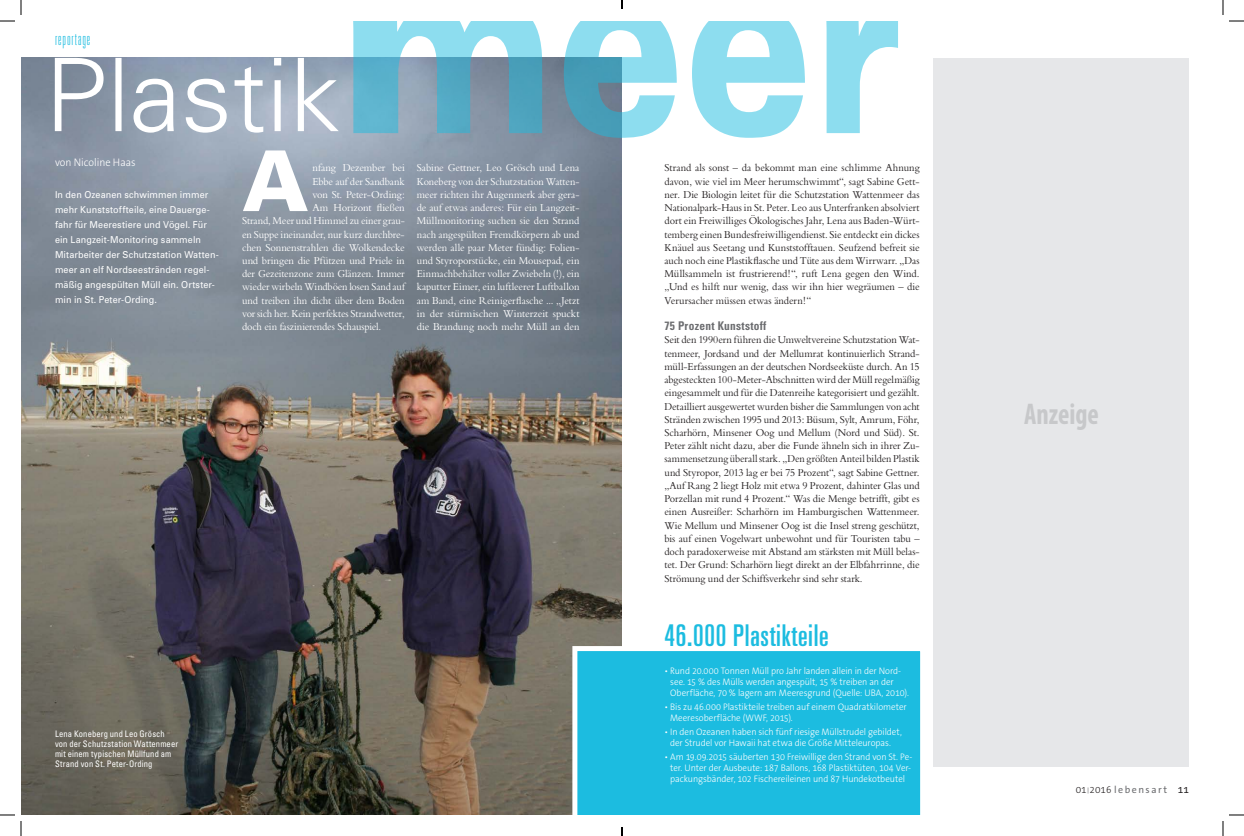
<style>
.page{position:relative;width:1244px;height:836px;background:#fff}
.page>*{position:absolute;margin:0;border:0;box-sizing:border-box;transform-origin:0 0}
._01_Fließ_oEinzug{font:900 83.9px "Univers";color:#fff;scale:.95 1}
._06_ZÜ_Condensed{font:ultra-condensed 30px "Univers";letter-spacing:.025em;color:#1cbce0;scale:.95 1}
.t1{font:700 condensed 30px "Myriad Pro";color:#c7c8ca;scale:.9 1}
._06_ZÜ_Condensed-2{font:100 ultra-condensed 18px "Univers";letter-spacing:.05em;color:#1cbce0}
._06_ZÜ_Condensed-3{font:700 condensed 12px "Univers";letter-spacing:.025em;color:#6c6d70;scale:.95 1}
._01_Fließ_oEinzug-2{font:11px/13.2px "Bembo";letter-spacing:-.005em;color:#231f20;text-align:justify;scale:.95 1}
._01_Fließ_oEinzug-3{font:11px/13.2px "Bembo";letter-spacing:-.015em;color:#fff;text-align:justify;scale:.95 1}
._01_Fließ_oEinzug-4{font:11px "Bembo";letter-spacing:-.015em;color:#fff}
._01_Fließ_oEinzug-5{font:11px "Bembo";letter-spacing:-.015em;color:#fff;scale:.96 1}
._01_Fließ_oEinzug-6{font:11px "Bembo";letter-spacing:-.015em;color:#fff;scale:.94 1}
._09_Autor{font:300 11px "The Sans Expo";color:#fff;scale:.95 1}
.t2{font:10px "The Sans Expo";letter-spacing:.15em;color:#6c6d70}
.Infokasten_Fließtext{font:300 9.5px/11px "The Sans Expo";letter-spacing:-.01em;color:#fff;scale:.95 1}
._00_Einleitung{font:9.5px/15px "Univers";letter-spacing:.01em;color:#fff;scale:.95 1}
.Info_neagtiv{font:condensed 9px/10px "Univers";letter-spacing:.015em;color:#fff;scale:.95 1}
.s1{font-weight:300;color:#231f20}
.s2{font-weight:300;font-size:6px}
.s3{color:#231f20}
</style>
<div class="page">
<img style="left:21px;top:58px;width:601px;height:757px">
<svg style="left:55px;top:58px;width:284px;height:75px"></svg>
<svg style="left:353px;top:21px;width:545px;height:117px"></svg>
<svg style="left:570px;top:643px;width:351px;height:172px;background:#2abfe0"></svg>
<div style="left:934px;top:58px;width:255px;height:709px;background:#e6e7e9"></div>
<svg style="left:0;top:0;width:22px;height:22px"></svg>
<svg style="left:0;top:814px;width:22px;height:22px"></svg>
<svg style="left:1222px;top:0;width:22px;height:22px"></svg>
<svg style="left:1222px;top:814px;width:22px;height:22px"></svg>
<svg style="left:621px;top:0;width:2px;height:9px"></svg>
<svg style="left:621px;top:827px;width:2px;height:9px"></svg>
<p class="_06_ZÜ_Condensed-2" style="left:55px;top:29px;width:37px">reportage</p>
<p class="_09_Autor" style="left:55px;top:157px;width:86px">von Nicoline Haas</p>
<p class="_00_Einleitung" style="left:55px;top:187px;width:174px">In den Ozeanen schwimmen immer mehr Kunststoffteile, eine Dauerge&shy;fahr für Meerestiere und Vögel. Für ein Langzeit-Monitoring sammeln Mitarbeiter der Schutzstation Watten&shy;meer an elf Nordseestränden regel&shy;mäßig angespülten Müll ein. Ortster&shy;min in St. Peter-Ording.</p>
<p class="_01_Fließ_oEinzug" style="left:242px;top:129px;width:71px">A</p>
<p class="_01_Fließ_oEinzug-4" style="left:312px;top:161px;width:94px">nfang Dezember bei</p>
<p class="_01_Fließ_oEinzug-3" style="left:312px;top:174px;width:99px">Ebbe auf der Sandbank</p>
<p class="_01_Fließ_oEinzug-5" style="left:312px;top:188px;width:98px">von St. Peter-Ording:</p>
<p class="_01_Fließ_oEinzug-4" style="left:312px;top:201px;width:94px">Am Horizont fließen</p>
<p class="_01_Fließ_oEinzug-3" style="left:242px;top:214px;width:173px">Strand, Meer und Himmel zu einer grau-</p>
<p class="_01_Fließ_oEinzug-3" style="left:242px;top:227px;width:173px">en Suppe ineinander, nur kurz durchbre-</p>
<p class="_01_Fließ_oEinzug-4" style="left:242px;top:241px;width:164px">chen Sonnenstrahlen die Wolkendecke</p>
<p class="_01_Fließ_oEinzug-5" style="left:242px;top:254px;width:171px">und bringen die Pfützen und Priele in</p>
<p class="_01_Fließ_oEinzug-3" style="left:242px;top:267px;width:173px">der Gezeitenzone zum Glänzen. Immer</p>
<p class="_01_Fließ_oEinzug-6" style="left:242px;top:280px;width:175px">wieder wirbeln Windböen losen Sand auf</p>
<p class="_01_Fließ_oEinzug-3" style="left:242px;top:293px;width:173px">und treiben ihn dicht über dem Boden</p>
<p class="_01_Fließ_oEinzug-3" style="left:242px;top:307px;width:173px">vor sich her. Kein perfektes Strandwetter,</p>
<p class="_01_Fließ_oEinzug-3" style="left:242px;top:320px;width:148px">doch ein faszinierendes Schauspiel.</p>
<p class="_01_Fließ_oEinzug-3" style="left:417px;top:161px;width:173px">Sabine Gettner, Leo Grösch und Lena Koneberg von der Schutzstation Watten&shy;meer richten ihr Augenmerk aber gera&shy;de auf etwas anderes: Für ein Langzeit-Müllmonitoring suchen sie den Strand nach angespülten Fremdkörpern ab und werden alle paar Meter fündig: Folien&shy;und Styroporstücke, ein Mousepad, ein Einmachbehälter voller Zwiebeln (!), ein kaputter Eimer, ein luftleerer Luftballon am Band, eine Reinigerflasche ... „Jetzt in der stürmischen Winterzeit spuckt die Brandung noch mehr Müll an den</p>
<p class="Info_neagtiv" style="left:55px;top:728px;width:131px">Lena Koneberg und Leo Grösch von der Schutzstation Wattenmeer mit einem typischen Müllfund am<br>Strand von St. Peter-Ording</p>
<p class="_01_Fließ_oEinzug-2" style="left:664px;top:161px;width:270px">Strand als sonst – da bekommt man eine schlimme Ahnung davon, wie viel im Meer herumschwimmt“, sagt Sabine Gett&shy;ner. Die Biologin leitet für die Schutzstation Wattenmeer das Nationalpark-Haus in St. Peter. Leo aus Unterfranken absolviert dort ein Freiwilliges Ökologisches Jahr, Lena aus Baden-Würt&shy;temberg einen Bundesfreiwilligendienst. Sie entdeckt ein dickes Knäuel aus Seetang und Kunststofftauen. Seufzend befreit sie auch noch eine Plastikflasche und Tüte aus dem Wirrwarr. „Das Müllsammeln ist frustrierend!“, ruft Lena gegen den Wind. „Und es hilft nur wenig, dass wir ihn hier wegräumen – die Verursacher müssen etwas ändern!“</p>
<p class="_06_ZÜ_Condensed-3" style="left:664px;top:318px;width:109px">75 Prozent Kunststoff</p>
<p class="_01_Fließ_oEinzug-2" style="left:664px;top:333px;width:270px">Seit den 1990ern führen die Umweltvereine Schutzstation Wat&shy;tenmeer, Jordsand und der Mellumrat kontinuierlich Strand&shy;müll-Erfassungen an der deutschen Nordseeküste durch. An 15 abgesteckten 100-Meter-Abschnitten wird der Müll regelmäßig eingesammelt und für die Datenreihe kategorisiert und gezählt.<br>Detailliert ausgewertet wurden bisher die Sammlungen von acht Stränden zwischen 1995 und 2013: Büsum, Sylt, Amrum, Föhr, Scharhörn, Minsener Oog und Mellum (Nord und Süd). St.<br>Peter zählt nicht dazu, aber die Funde ähneln sich in ihrer Zu&shy;sammensetzung überall stark. „Den größten Anteil bilden Plastik und Styropor, 2013 lag er bei 75 Prozent“, sagt Sabine Gettner. „Auf Rang 2 liegt Holz mit etwa 9 Prozent, dahinter Glas und Porzellan mit rund 4 Prozent.“ Was die Menge betrifft, gibt es einen Ausreißer: Scharhörn im Hamburgischen Wattenmeer.<br>Wie Mellum und Minsener Oog ist die Insel streng geschützt, bis auf einen Vogelwart unbewohnt und für Touristen tabu – doch paradoxerweise mit Abstand am stärksten mit Müll belas&shy;tet. Der Grund: Scharhörn liegt direkt an der Elbfahrrinne, die Strömung und der Schiffsverkehr sind sehr stark.</p>
<p class="_06_ZÜ_Condensed" style="left:664px;top:618px;width:174px">46.000 Plastikteile</p>
<p class="Infokasten_Fließtext" style="left:670px;top:665px;width:253px;text-indent:-6px">• Rund 20.000 Tonnen Müll pro Jahr landen allein in der Nord&shy;see. 15 % des Mülls werden angespült, 15 % treiben an der<br>Oberfläche, 70 % lagern am Meeresgrund (Quelle: UBA, 2010).</p>
<p class="Infokasten_Fließtext" style="left:670px;top:701px;width:250px;text-indent:-6px">• Bis zu 46.000 Plastikteile treiben auf einem Quadratkilometer<br>Meeresoberfläche (WWF, 2015).</p>
<p class="Infokasten_Fließtext" style="left:664px;top:726px;width:251px;text-align:center">• In den Ozeanen haben sich fünf riesige Müllstrudel gebildet, der Strudel vor Hawaii hat etwa die Größe Mitteleuropas.</p>
<p class="Infokasten_Fließtext" style="left:664px;top:751px;width:262px;text-align:center">• Am 19.09.2015 säuberten 130 Freiwillige den Strand von St. Pe&shy;ter. Unter der Ausbeute: 187 Ballons, 168 Plastiktüten, 104 Ver&shy;packungsbänder, 102 Fischereileinen und 87 Hundekotbeutel</p>
<p class="t1" style="left:1024px;top:395px;width:85px">Anzeige</p>
<p class="t2" style="left:1076px;top:784px;width:115px"><span class="s1">01</span><span class="s2">|</span><span class="s1">2016</span> lebensart <span class="s3">11</span></p>
</div>
